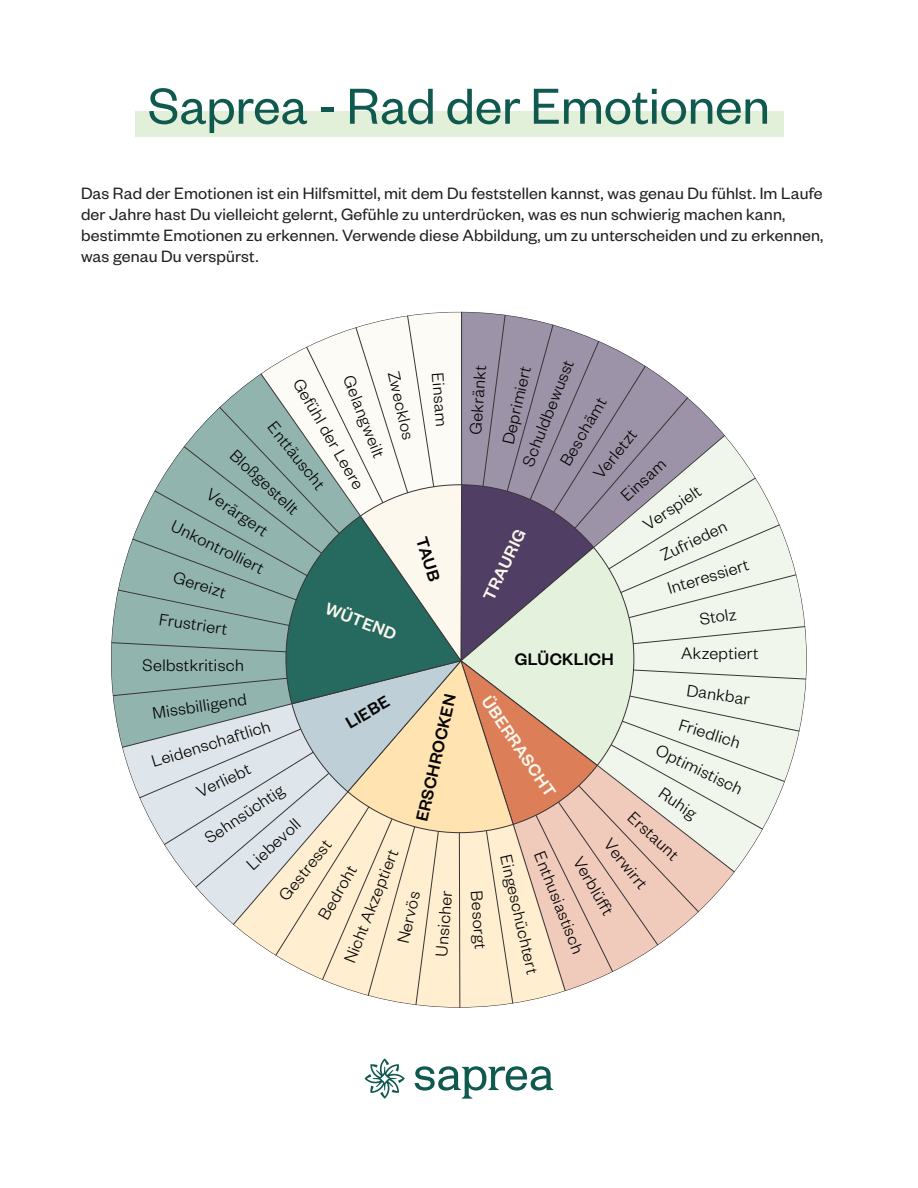
<style>
.page{position:relative;width:918px;height:1188px;background:#fff}
.page>*{position:absolute;margin:0;border:0;box-sizing:border-box;transform-origin:0 0}
.Page_Header{font:55.5px "Founders Grotesk";color:#0f594e}
.t1{font:300 18.3px "Founders Grotesk";letter-spacing:.02em;color:#050504}
.t2{font:500 18.3px "Founders Grotesk";letter-spacing:.02em;color:#050504}
.t3{font:500 18.3px "Founders Grotesk";color:#fcf8ec}
.t4{font:18px/21px "Founders Grotesk";letter-spacing:.01em;color:#231f20}
</style>
<div class="page">
<svg style="left:108px;top:309px;width:702px;height:702px;background:#c7c8c0"></svg>
<svg style="left:415px;top:1066px;width:139px;height:33px"></svg>
<svg style="left:364px;top:1058px;width:41px;height:41px"></svg>
<div style="left:135px;top:111px;width:648px;height:25px;background:#e2f0da"></div>
<p class="Page_Header" style="left:148px;top:72px;width:623px">Saprea - Rad der Emotionen</p>
<p class="t4" style="left:81px;top:182px;width:744px">Das Rad der Emotionen ist ein Hilfsmittel, mit dem Du feststellen kannst, was genau Du fühlst. Im Laufe der Jahre hast Du vielleicht gelernt, Gefühle zu unterdrücken, was es nun schwierig machen kann, bestimmte Emotionen zu erkennen. Verwende diese Abbildung, um zu unterscheiden und zu erkennen, was genau Du verspürst.</p>
<p class="t1" style="left:517px;top:462px;width:114px;rotate:-69deg">Schuldbewusst</p>
<p class="t1" style="left:464px;top:433px;width:71px;rotate:-86deg">Gekränkt</p>
<p class="t1" style="left:497px;top:442px;width:81px;rotate:-77deg">Deprimiert</p>
<p class="t1" style="left:359px;top:372px;width:88px;rotate:69deg">Gelangweilt</p>
<p class="t1" style="left:404px;top:369px;width:71px;rotate:77deg">Zwecklos</p>
<p class="t1" style="left:449px;top:372px;width:56px;rotate:86deg">Einsam</p>
<p class="t1" style="left:307px;top:374px;width:126px;rotate:60deg">Gefühl der Leere</p>
<p class="t1" style="left:555px;top:459px;width:77px;rotate:-60deg">Beschämt</p>
<p class="t1" style="left:280px;top:417px;width:82px;rotate:51deg">Enttäuscht</p>
<p class="t1" style="left:588px;top:469px;width:60px;rotate:-51deg">Verletzt</p>
<p class="t1" style="left:240px;top:444px;width:88px;rotate:43deg">Bloßgestellt</p>
<p class="t1" style="left:616px;top:490px;width:56px;rotate:-43deg">Einsam</p>
<p class="t1" style="left:639px;top:517px;width:67px;rotate:-34deg">Verspielt</p>
<p class="t1" style="left:214px;top:484px;width:72px;rotate:34deg">Verärgert</p>
<p class="t1" style="left:177px;top:515px;width:102px;rotate:26deg">Unkontrolliert</p>
<p class="t1" style="left:177px;top:566px;width:56px;rotate:17deg">Gereizt</p>
<p class="t1" style="left:161px;top:608px;width:70px;rotate:9deg">Frustriert</p>
<p class="t1" style="left:143px;top:654px;width:103px">Selbstkritisch</p>
<p class="t1" style="left:151px;top:702px;width:96px;rotate:-9deg">Missbilligend</p>
<p class="t1" style="left:149px;top:751px;width:124px;rotate:-17deg">Leidenschaftlich</p>
<p class="t1" style="left:193px;top:783px;width:59px;rotate:-26deg">Verliebt</p>
<p class="t1" style="left:657px;top:546px;width:73px;rotate:-26deg">Zufrieden</p>
<p class="t3" style="left:477px;top:594px;width:78px;rotate:-64deg">TRAURIG</p>
<p class="t2" style="left:433px;top:534px;width:47px;rotate:73deg">TAUB</p>
<p class="t1" style="left:665px;top:578px;width:85px;rotate:-17deg">Interessiert</p>
<p class="t3" style="left:330px;top:597px;width:76px;rotate:21deg">WÜTEND</p>
<p class="t1" style="left:698px;top:608px;width:38px;rotate:-9deg">Stolz</p>
<p class="t1" style="left:681px;top:642px;width:79px">Akzeptiert</p>
<p class="t2" style="left:515px;top:648px;width:100px">GLÜCKLICH</p>
<p class="t1" style="left:689px;top:679px;width:65px;rotate:9deg">Dankbar</p>
<p class="t2" style="left:341px;top:714px;width:49px;rotate:-30deg">LIEBE</p>
<p class="t2" style="left:410px;top:819px;width:131px;rotate:-77deg">ERSCHROCKEN</p>
<p class="t3" style="left:495px;top:691px;width:119px;rotate:56deg">ÜBERRASCHT</p>
<p class="t1" style="left:683px;top:714px;width:65px;rotate:17deg">Friedlich</p>
<p class="t1" style="left:662px;top:739px;width:95px;rotate:26deg">Optimistisch</p>
<p class="t1" style="left:200px;top:830px;width:93px;rotate:-34deg">Sehnsüchtig</p>
<p class="t1" style="left:667px;top:782px;width:43px;rotate:34deg">Ruhig</p>
<p class="t1" style="left:638px;top:806px;width:64px;rotate:43deg">Erstaunt</p>
<p class="t1" style="left:242px;top:859px;width:68px;rotate:-43deg">Liebevoll</p>
<p class="t1" style="left:616px;top:834px;width:61px;rotate:51deg">Verwirrt</p>
<p class="t1" style="left:274px;top:891px;width:74px;rotate:-51deg">Gestresst</p>
<p class="t1" style="left:339px;top:958px;width:122px;rotate:-69deg">Nicht Akzeptiert</p>
<p class="t1" style="left:550px;top:848px;width:110px;rotate:69deg">Enthusiastisch</p>
<p class="t1" style="left:516px;top:852px;width:123px;rotate:77deg">Eingeschüchtert</p>
<p class="t1" style="left:587px;top:852px;width:66px;rotate:60deg">Verblüff t</p>
<p class="t1" style="left:313px;top:913px;width:61px;rotate:-60deg">Bedroht</p>
<p class="t1" style="left:392px;top:941px;width:55px;rotate:-77deg">Nervös</p>
<p class="t1" style="left:431px;top:955px;width:67px;rotate:-86deg">Unsicher</p>
<p class="t1" style="left:488px;top:890px;width:60px;rotate:86deg">Besorgt</p>
</div>
